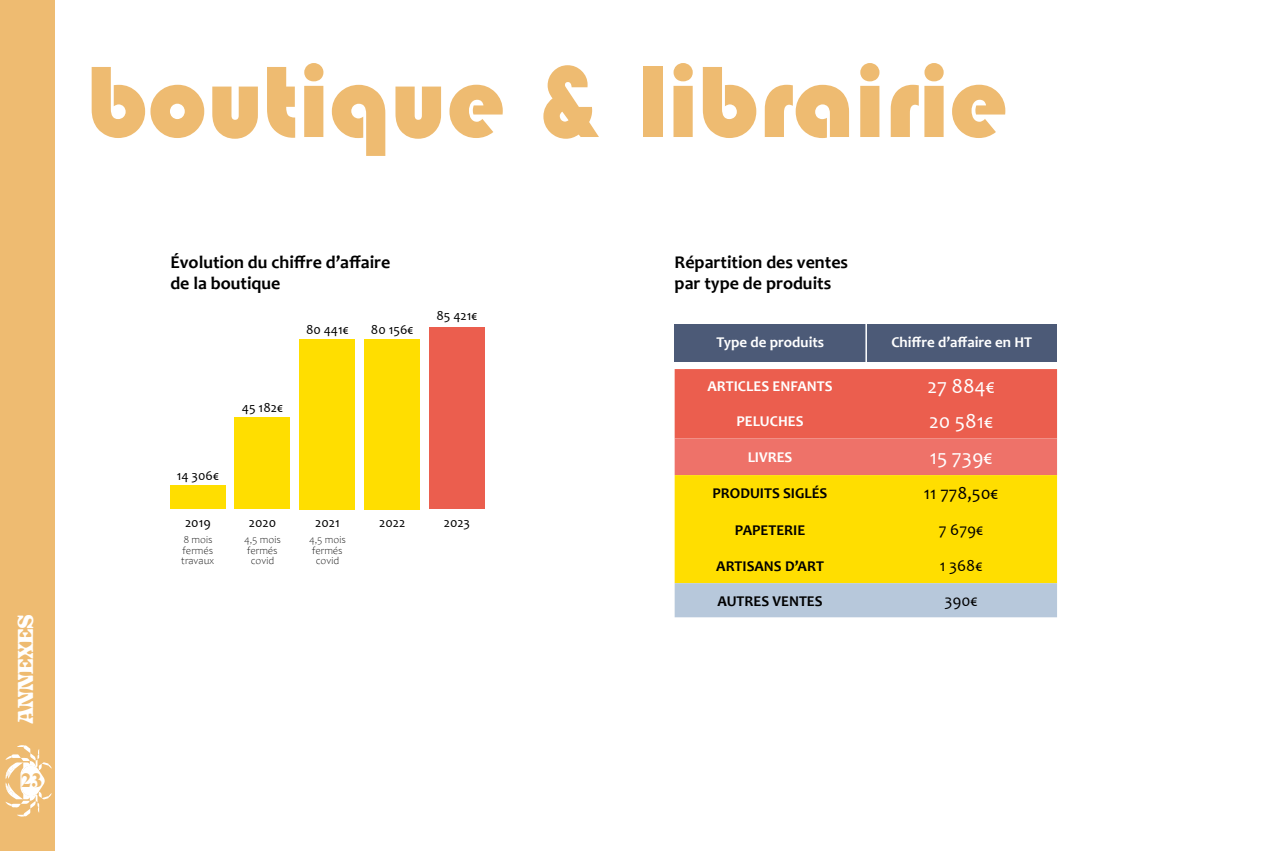
<style>
.page{position:relative;width:1276px;height:851px;background:#fff}
.page>*{position:absolute;margin:0;border:0;box-sizing:border-box;transform-origin:0 0}
.t1{font:105px "Bauhaus 93";color:#eebb71}
.t2{font:24px "Ohno Blazeface 12 Point";color:#fff}
.t3{font:21px "Candara";color:#fff}
.t4{font:900 19.5px "Butler";color:#eebb71}
.t5{font:700 18px/21px "Candara";color:#000}
.t6{font:18px "Candara";color:#000}
.t7{font:16.5px "Candara";color:#000}
.t8{font:700 15px "Candara";color:#fff}
.t9{font:700 15px "Candara";color:#000}
.t10{font:13.5px "Candara";color:#000}
.t11{font:300 10.5px/10.5px "Candara";color:#000;text-align:center}
</style>
<div class="page">
<div style="left:674px;top:324px;width:383px;height:37px;background:#4c5a77"></div>
<div style="left:0;top:0;width:54px;height:850px;background:#eebb71"></div>
<div style="left:170px;top:485px;width:56px;height:24px;background:#ffde00"></div>
<div style="left:300px;top:339px;width:55px;height:170px;background:#ffde00"></div>
<div style="left:364px;top:339px;width:56px;height:170px;background:#ffde00"></div>
<div style="left:235px;top:417px;width:55px;height:92px;background:#ffde00"></div>
<svg style="left:674px;top:369px;width:383px;height:248px;background:#eda743"></svg>
<hr style="left:865px;top:323px;width:2px;height:40px;background:#fff">
<div style="left:429px;top:327px;width:56px;height:182px;background:#eb5e4e"></div>
<svg style="left:5px;top:745px;width:47px;height:71px"></svg>
<h2 class="t2" style="left:10px;top:723px;width:111px;rotate:-90deg">ANNEXES</h2>
<p class="t4" style="left:21px;top:767px;width:23px">23</p>
<h1 class="t1" style="left:87px;top:43px;width:922px">boutique &amp; librairie</h1>
<p class="t5" style="left:170px;top:252px;width:221px">Évolution du chiffre d’affaire de la boutique</p>
<p class="t10" style="left:306px;top:321px;width:44px">80 441€</p>
<p class="t10" style="left:371px;top:321px;width:44px">80 156€</p>
<p class="t10" style="left:436px;top:307px;width:43px">85 421€</p>
<p class="t10" style="left:177px;top:467px;width:44px">14 306€</p>
<p class="t10" style="left:242px;top:399px;width:43px">45 182€</p>
<p class="t10" style="left:185px;top:514px;width:27px">2019</p>
<p class="t10" style="left:249px;top:514px;width:29px">2020</p>
<p class="t10" style="left:315px;top:514px;width:26px">2021</p>
<p class="t10" style="left:379px;top:514px;width:28px">2022</p>
<p class="t11" style="left:181px;top:535px;width:35px;text-align:left">8 mois fermés travaux</p>
<p class="t11" style="left:244px;top:535px;width:38px">4,5 mois fermés covid</p>
<p class="t11" style="left:309px;top:535px;width:38px">4,5 mois fermés covid</p>
<p class="t10" style="left:444px;top:514px;width:28px">2023</p>
<p class="t5" style="left:674px;top:252px;width:175px">Répartition des ventes par type de produits</p>
<p class="t8" style="left:716px;top:332px;width:109px">Type de produits</p>
<p class="t8" style="left:891px;top:332px;width:142px">Chiffre d’affaire en HT</p>
<p class="t8" style="left:707px;top:377px;width:127px">ARTICLES ENFANTS</p>
<p class="t3" style="left:927px;top:373px;width:69px">27 884€</p>
<p class="t8" style="left:736px;top:411px;width:69px">PELUCHES</p>
<p class="t3" style="left:929px;top:408px;width:66px">20 581€</p>
<p class="t8" style="left:747px;top:448px;width:46px">LIVRES</p>
<p class="t3" style="left:929px;top:444px;width:65px">15 739€</p>
<p class="t9" style="left:712px;top:484px;width:116px">PRODUITS SIGLÉS</p>
<p class="t6" style="left:924px;top:482px;width:76px">11 778,50€</p>
<p class="t9" style="left:735px;top:520px;width:72px">PAPETERIE</p>
<p class="t7" style="left:939px;top:519px;width:46px">7 679€</p>
<p class="t9" style="left:716px;top:556px;width:109px">ARTISANS D’ART</p>
<p class="t7" style="left:940px;top:555px;width:44px">1 368€</p>
<p class="t9" style="left:717px;top:591px;width:107px">AUTRES VENTES</p>
<p class="t7" style="left:944px;top:590px;width:35px">390€</p>
</div>
